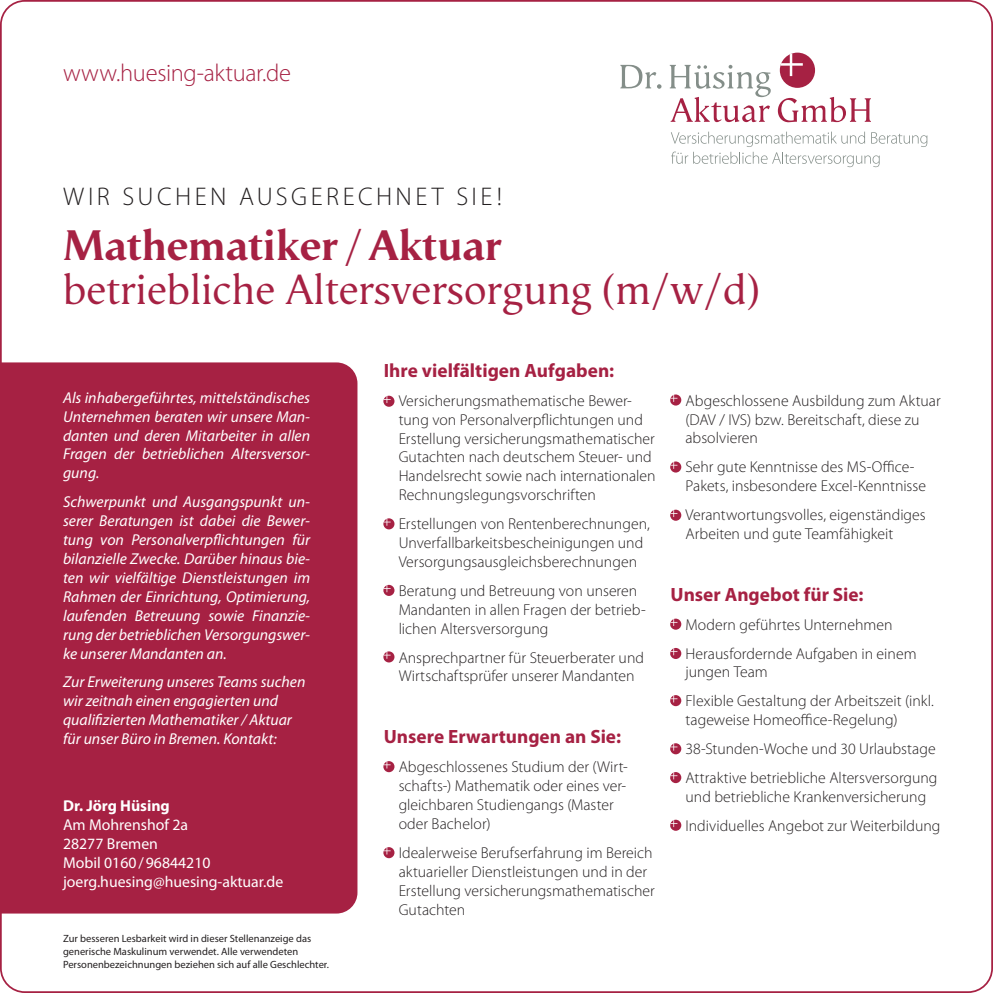
<style>
.page{position:relative;width:993px;height:993px;background:#fff}
.page>*{position:absolute;margin:0;border:0;box-sizing:border-box;transform-origin:0 0}
.t1{font:43.05px "Vega";color:#a62143}
.t2{font:700 43.05px "Vega";color:#a62143}
.t3{font:300 25.55px "Myriad Pro";letter-spacing:.135em;color:#231f20}
.t4{font:300 24.5px "Myriad Pro";letter-spacing:-.01em;color:#a62143}
.t5{font:700 19.25px "Myriad Pro";color:#a62143}
.t6{font:300 15.75px/18.9px "Myriad Pro";color:#231f20}
.t7{font:italic 15.75px/18.9px "Myriad Pro";color:#fff;text-align:justify}
.t8{font:15.75px/18.9px "Myriad Pro";color:#fff}
.t9{font:700 15.75px "Myriad Pro";color:#fff}
.t10{font:10.5px/12.6px "Myriad Pro";color:#231f20}
</style>
<div class="page">
<div style="left:3px;top:362px;width:354px;height:551px;background:#a62143"></div>
<svg style="left:620px;top:65px;width:41px;height:24px"></svg>
<svg style="left:669px;top:65px;width:101px;height:57px"></svg>
<svg style="left:777px;top:97px;width:93px;height:25px"></svg>
<div style="left:779px;top:53px;width:35px;height:35px;background:#a62143;border-radius:50%"></div>
<svg style="left:780px;top:53px;width:22px;height:23px"></svg>
<svg style="left:671px;top:132px;width:256px;height:35px"></svg>
<div style="left:383px;top:395px;width:11px;height:11px;background:#a62143;border-radius:50%"></div>
<svg style="left:383px;top:396px;width:7px;height:7px"></svg>
<div style="left:670px;top:394px;width:11px;height:11px;background:#a62143;border-radius:50%"></div>
<svg style="left:670px;top:394px;width:7px;height:8px"></svg>
<div style="left:670px;top:461px;width:11px;height:11px;background:#a62143;border-radius:50%"></div>
<svg style="left:670px;top:461px;width:7px;height:7px"></svg>
<div style="left:670px;top:509px;width:11px;height:11px;background:#a62143;border-radius:50%"></div>
<svg style="left:670px;top:509px;width:7px;height:8px"></svg>
<div style="left:670px;top:618px;width:11px;height:11px;background:#a62143;border-radius:50%"></div>
<svg style="left:670px;top:618px;width:7px;height:7px"></svg>
<div style="left:670px;top:647px;width:11px;height:11px;background:#a62143;border-radius:50%"></div>
<svg style="left:670px;top:648px;width:7px;height:7px"></svg>
<svg style="left:670px;top:694px;width:11px;height:12px"></svg>
<svg style="left:670px;top:695px;width:7px;height:7px"></svg>
<div style="left:670px;top:743px;width:11px;height:11px;background:#a62143;border-radius:50%"></div>
<svg style="left:670px;top:743px;width:7px;height:7px"></svg>
<svg style="left:670px;top:771px;width:11px;height:11px"></svg>
<svg style="left:670px;top:772px;width:7px;height:7px"></svg>
<svg style="left:670px;top:819px;width:11px;height:11px"></svg>
<svg style="left:670px;top:819px;width:7px;height:7px"></svg>
<div style="left:383px;top:518px;width:11px;height:11px;background:#a62143;border-radius:50%"></div>
<svg style="left:383px;top:518px;width:7px;height:7px"></svg>
<svg style="left:383px;top:584px;width:11px;height:11px"></svg>
<svg style="left:383px;top:585px;width:7px;height:7px"></svg>
<div style="left:383px;top:651px;width:11px;height:11px;background:#a62143;border-radius:50%"></div>
<svg style="left:383px;top:651px;width:7px;height:7px"></svg>
<svg style="left:383px;top:760px;width:11px;height:12px"></svg>
<svg style="left:383px;top:761px;width:7px;height:7px"></svg>
<svg style="left:383px;top:846px;width:11px;height:11px"></svg>
<svg style="left:383px;top:847px;width:7px;height:7px"></svg>
<h3 class="t4" style="left:63px;top:58px;width:229px">www.huesing-aktuar.de</h3>
<h2 class="t3" style="left:63px;top:181px;width:440px">WIR SUCHEN AUSGERECHNET SIE!</h2>
<h1 class="t2" style="left:63px;top:220px;width:440px">Mathematiker /Aktuar</h1>
<h1 class="t1" style="left:63px;top:264px;width:697px">betriebliche Altersversorgung (m/w/d)</h1>
<p class="t7" style="left:63px;top:387px;width:248px">Als inhabergeführtes, mittelständisches Unternehmen beraten wir unsere Man&shy;danten und deren Mitarbeiter in allen Fragen der betrieblichen Altersversor&shy;gung.</p>
<p class="t7" style="left:63px;top:492px;width:248px">Schwerpunkt und Ausgangspunkt un&shy;serer Beratungen ist dabei die Bewer&shy;tung von Personalverpflichtungen für bilanzielle Zwecke. Darüber hinaus bie&shy;ten wir vielfältige Dienstleistungen im Rahmen der Einrichtung, Optimierung, laufenden Betreuung sowie Finanzie&shy;rung der betrieblichen Versorgungswer&shy;ke unserer Mandanten an.</p>
<p class="t7" style="left:63px;top:672px;width:244px;text-align:left">Zur Erweiterung unseres Teams suchen wir zeitnah einen engagierten und qualifizierten Mathematiker / Aktuar für unser Büro in Bremen. Kontakt:</p>
<p class="t9" style="left:63px;top:795px;width:108px">Dr. Jörg Hüsing</p>
<p class="t8" style="left:63px;top:814px;width:222px">Am Mohrenshof 2a<br>28277 Bremen<br>Mobil 0160/96844210 joerg.huesing@huesing-aktuar.de</p>
<p class="t10" style="left:63px;top:931px;width:267px">Zur besseren Lesbarkeit wird in dieser Stellenanzeige das generische Maskulinum verwendet. Alle verwendeten<br>Personenbezeichnungen beziehen sich auf alle Geschlechter.</p>
<p class="t5" style="left:383px;top:358px;width:232px">Ihre vielfältigen Aufgaben:</p>
<p class="t6" style="left:398px;top:391px;width:258px;text-indent:-15px">• Versicherungsmathematische Bewer&shy;tung von Personalverpflichtungen und Erstellung versicherungsmathematischer Gutachten nach deutschem Steuer- und Handelsrecht sowie nach internationalen Rechnungslegungsvorschriften</p>
<p class="t6" style="left:383px;top:514px;width:267px;text-align:center">• Erstellungen von Rentenberechnungen,<br>Unverfallbarkeitsbescheinigungen und<br>Versorgungsausgleichsberechnungen</p>
<p class="t6" style="left:398px;top:580px;width:248px;text-indent:-15px">• Beratung und Betreuung von unseren<br>Mandanten in allen Fragen der betrieb&shy;lichen Altersversorgung</p>
<p class="t6" style="left:383px;top:647px;width:262px;text-align:center">• Ansprechpartner für Steuerberater und<br>Wirtschaftsprüfer unserer Mandanten</p>
<p class="t5" style="left:383px;top:724px;width:239px">Unsere Erwartungen an Sie:</p>
<p class="t6" style="left:398px;top:757px;width:231px;text-indent:-15px">• Abgeschlossenes Studium der (Wirt&shy;schafts-) Mathematik oder eines ver&shy;gleichbaren Studiengangs (Master oder Bachelor)</p>
<p class="t6" style="left:398px;top:842px;width:257px;text-indent:-15px">• Idealerweise Berufserfahrung im Bereich aktuarieller Dienstleistungen und in der Erstellung versicherungsmathematischer Gutachten</p>
<p class="t6" style="left:685px;top:390px;width:257px;text-indent:-15px">• Abgeschlossene Ausbildung zum Aktuar (DAV / IVS) bzw. Bereitschaft, diese zu absolvieren</p>
<p class="t6" style="left:685px;top:457px;width:242px;text-indent:-15px">• Sehr gute Kenntnisse des MS-Office-<br>Pakets, insbesondere Excel-Kenntnisse</p>
<p class="t6" style="left:685px;top:505px;width:242px;text-indent:-15px">• Verantwortungsvolles, eigenständiges<br>Arbeiten und gute Teamfähigkeit</p>
<p class="t5" style="left:670px;top:581px;width:194px">Unser Angebot für Sie:</p>
<p class="t6" style="left:670px;top:614px;width:223px">• Modern geführtes Unternehmen</p>
<p class="t6" style="left:685px;top:643px;width:232px;text-indent:-15px">• Herausfordernde Aufgaben in einem jungen Team</p>
<p class="t6" style="left:685px;top:691px;width:250px;text-indent:-15px">• Flexible Gestaltung der Arbeitszeit (inkl. tageweise Homeoffice-Regelung)</p>
<p class="t6" style="left:670px;top:739px;width:266px">• 38-Stunden-Woche und 30 Urlaubstage</p>
<p class="t6" style="left:670px;top:767px;width:268px;text-align:center">• Attraktive betriebliche Altersversorgung und betriebliche Krankenversicherung</p>
<p class="t6" style="left:670px;top:815px;width:271px">• Individuelles Angebot zur Weiterbildung</p>
</div>
